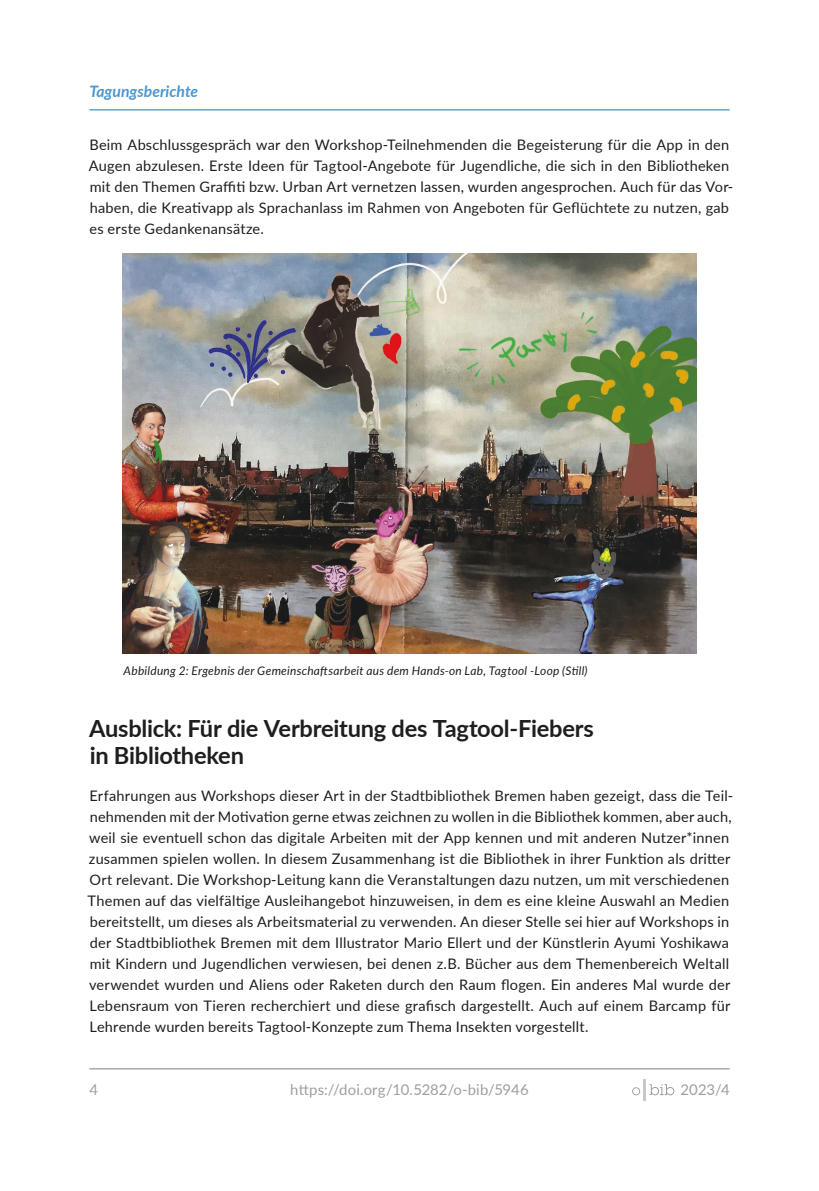
<style>
.page{position:relative;width:819px;height:1191px;background:#fff}
.page>*{position:absolute;margin:0;border:0;box-sizing:border-box;transform-origin:0 0}
.t1{font:700 23.62px/27.1px "Lato";letter-spacing:-.01em;color:#1d1e1f}
.t2{font:15.75px "Lato Bold Italic 2";color:#4b97d1}
.t3{font:14.88px "Lato";letter-spacing:.01em;color:#9e9e9e}
.t4{font:14.88px "Lato Regular 4";color:#9e9e9e}
.t5{font:14.53px/21px "Lato";letter-spacing:.015em;color:#1d1e1f}
.t6{font:italic 11.9px "Lato";letter-spacing:.02em;color:#1d1e1f}
</style>
<div class="page">
<hr style="left:89px;top:109px;width:640px;height:1px;background:#4b97d1">
<hr style="left:89px;top:1068px;width:640px;height:1px;background:#9e9e9e">
<hr style="left:643px;top:1079px;width:3px;height:21px;background:#c7c8ca">
<svg style="left:632px;top:1087px;width:8px;height:8px"></svg>
<svg style="left:649px;top:1084px;width:25px;height:11px"></svg>
<img style="left:122px;top:253px;width:574px;height:400px">
<p class="t2" style="left:89px;top:80px;width:110px">Tagungsberichte</p>
<p class="t5" style="left:89px;top:134px;width:645px">Beim Abschlussgespräch war den Workshop-Teilnehmenden die Begeisterung für die App in den Augen abzulesen. Erste Ideen für Tagtool-Angebote für Jugendliche, die sich in den Bibliotheken mit den Themen Graffiti bzw. Urban Art vernetzen lassen, wurden angesprochen. Auch für das Vor&shy;haben, die Kreativapp als Sprachanlass im Rahmen von Angeboten für Geflüchtete zu nutzen, gab es erste Gedankenansätze.</p>
<p class="t6" style="left:124px;top:662px;width:465px">Abbildung 2: Ergebnis der Gemeinschaftsarbeit aus dem Hands-on Lab, Tagtool -Loop (Still)</p>
<h1 class="t1" style="left:89px;top:714px;width:506px">Ausblick: Für die Verbreitung des Tagtool-Fiebers in Bibliotheken</h1>
<p class="t5" style="left:88px;top:785px;width:647px">Erfahrungen aus Workshops dieser Art in der Stadtbibliothek Bremen haben gezeigt, dass die Teil&shy;nehmenden mit der Motivation gerne etwas zeichnen zu wollen in die Bibliothek kommen, aber auch, weil sie eventuell schon das digitale Arbeiten mit der App kennen und mit anderen Nutzer*innen zusammen spielen wollen. In diesem Zusammenhang ist die Bibliothek in ihrer Funktion als dritter Ort relevant. Die Workshop-Leitung kann die Veranstaltungen dazu nutzen, um mit verschiedenen Themen auf das vielfältige Ausleihangebot hinzuweisen, in dem es eine kleine Auswahl an Medien bereitstellt, um dieses als Arbeitsmaterial zu verwenden. An dieser Stelle sei hier auf Workshops in der Stadtbibliothek Bremen mit dem Illustrator Mario Ellert und der Künstlerin Ayumi Yoshikawa mit Kindern und Jugendlichen verwiesen, bei denen z.B. Bücher aus dem Themenbereich Weltall verwendet wurden und Aliens oder Raketen durch den Raum flogen. Ein anderes Mal wurde der Lebensraum von Tieren recherchiert und diese grafisch dargestellt. Auch auf einem Barcamp für Lehrende wurden bereits Tagtool-Konzepte zum Thema Insekten vorgestellt.</p>
<p class="t3" style="left:89px;top:1079px;width:10px">4</p>
<p class="t3" style="left:290px;top:1078px;width:240px">https://doi.org/10.5282/o-bib/5946</p>
<p class="t4" style="left:680px;top:1079px;width:51px">2023/4</p>
</div>
